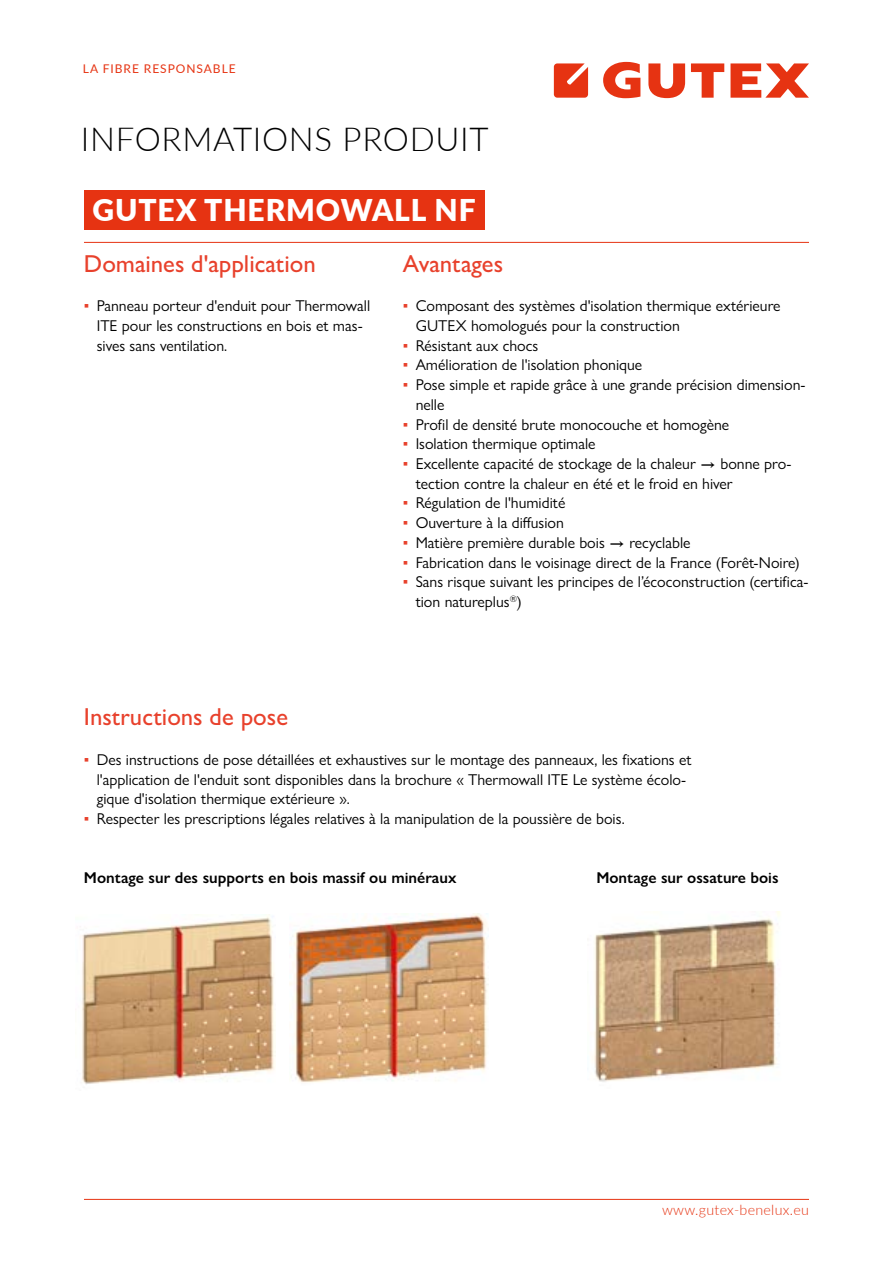
<style>
.page{position:relative;width:893px;height:1263px;background:#fff}
.page>*{position:absolute;margin:0;border:0;box-sizing:border-box;transform-origin:0 0}
.t1{font:300 33px "Lato";letter-spacing:.02em;color:#000}
.t2{font:900 30px "Lato";letter-spacing:.03em;color:#fff}
.t3{font:500 24.6px "Gill Sans Nova";color:#e8412c}
.t4{font:15.75px/19.6px "Gill Sans Nova";color:#000}
.t5{font:600 15.75px "Gill Sans Nova";color:#000}
.t6{font:300 14.25px "Lato";letter-spacing:.02em;color:#e63312}
.t7{font:12px "Lato";letter-spacing:.08em;color:#e63312}
.s1{color:#e8412c}
</style>
<div class="page">
<img style="left:81px;top:914px;width:195px;height:171px">
<img style="left:289px;top:913px;width:199px;height:170px">
<img style="left:592px;top:912px;width:188px;height:170px">
<div style="left:84px;top:191px;width:401px;height:39px;background:#e63312"></div>
<svg style="left:554px;top:63px;width:34px;height:35px"></svg>
<svg style="left:730px;top:63px;width:79px;height:35px"></svg>
<svg style="left:691px;top:63px;width:33px;height:35px"></svg>
<svg style="left:648px;top:63px;width:37px;height:35px"></svg>
<svg style="left:603px;top:62px;width:37px;height:36px"></svg>
<hr style="left:84px;top:242px;width:725px;height:1px;background:#e63312">
<hr style="left:84px;top:1199px;width:725px;height:1px;background:#e63312">
<p class="t7" style="left:83px;top:60px;width:154px">LA FIBRE RESPONSABLE</p>
<h1 class="t1" style="left:81px;top:116px;width:409px">INFORMATIONS PRODUIT</h1>
<h2 class="t2" style="left:92px;top:188px;width:385px">GUTEX THERMOWALL NF</h2>
<h3 class="t3" style="left:84px;top:248px;width:233px">Domaines d'application</h3>
<p class="t4" style="left:97px;top:296px;width:275px;text-indent:-13px"><span class="s1">▪</span> Panneau porteur d'enduit pour Thermowall<br>ITE pour les constructions en bois et mas&shy;sives sans ventilation.</p>
<h3 class="t3" style="left:403px;top:248px;width:102px">Avantages</h3>
<p class="t4" style="left:416px;top:296px;width:366px;text-indent:-13px"><span class="s1">▪</span> Composant des systèmes d'isolation thermique extérieure<br>GUTEX homologués pour la construction</p>
<p class="t4" style="left:403px;top:335px;width:137px"><span class="s1">▪</span> Résistant aux chocs</p>
<p class="t4" style="left:403px;top:355px;width:241px"><span class="s1">▪</span> Amélioration de l'isolation phonique</p>
<p class="t4" style="left:416px;top:375px;width:391px;text-indent:-13px"><span class="s1">▪</span> Pose simple et rapide grâce à une grande précision dimension&shy;nelle</p>
<p class="t4" style="left:403px;top:414px;width:328px"><span class="s1">▪</span> Profil de densité brute monocouche et homogène</p>
<p class="t4" style="left:403px;top:434px;width:194px"><span class="s1">▪</span> Isolation thermique optimale</p>
<p class="t4" style="left:416px;top:454px;width:377px;text-indent:-13px"><span class="s1">▪</span> Excellente capacité de stockage de la chaleur → bonne pro&shy;tection contre la chaleur en été et le froid en hiver</p>
<p class="t4" style="left:403px;top:493px;width:164px"><span class="s1">▪</span> Régulation de l'humidité</p>
<p class="t4" style="left:403px;top:513px;width:162px"><span class="s1">▪</span> Ouverture à la diffusion</p>
<p class="t4" style="left:403px;top:533px;width:289px"><span class="s1">▪</span> Matière première durable bois → recyclable</p>
<p class="t4" style="left:403px;top:552px;width:398px"><span class="s1">▪</span> Fabrication dans le voisinage direct de la France (Forêt-Noire)</p>
<p class="t4" style="left:416px;top:572px;width:394px;text-indent:-13px"><span class="s1">▪</span> Sans risque suivant les principes de l’écoconstruction (certifica&shy;tion natureplus<sup>®</sup>)</p>
<h3 class="t3" style="left:84px;top:702px;width:206px">Instructions de pose</h3>
<p class="t4" style="left:97px;top:749px;width:596px;text-indent:-13px"><span class="s1">▪</span> Des instructions de pose détaillées et exhaustives sur le montage des panneaux, les fixations et l'application de l'enduit sont disponibles dans la brochure « Thermowall ITE Le système écolo&shy;gique d'isolation thermique extérieure ».</p>
<p class="t4" style="left:84px;top:809px;width:542px"><span class="s1">▪</span> Respecter les prescriptions légales relatives à la manipulation de la poussière de bois.</p>
<p class="t5" style="left:84px;top:868px;width:374px">Montage sur des supports en bois massif ou minéraux</p>
<p class="t5" style="left:596px;top:868px;width:184px">Montage sur ossature bois</p>
<p class="t6" style="left:662px;top:1200px;width:148px">www.gutex-benelux.eu</p>
</div>
